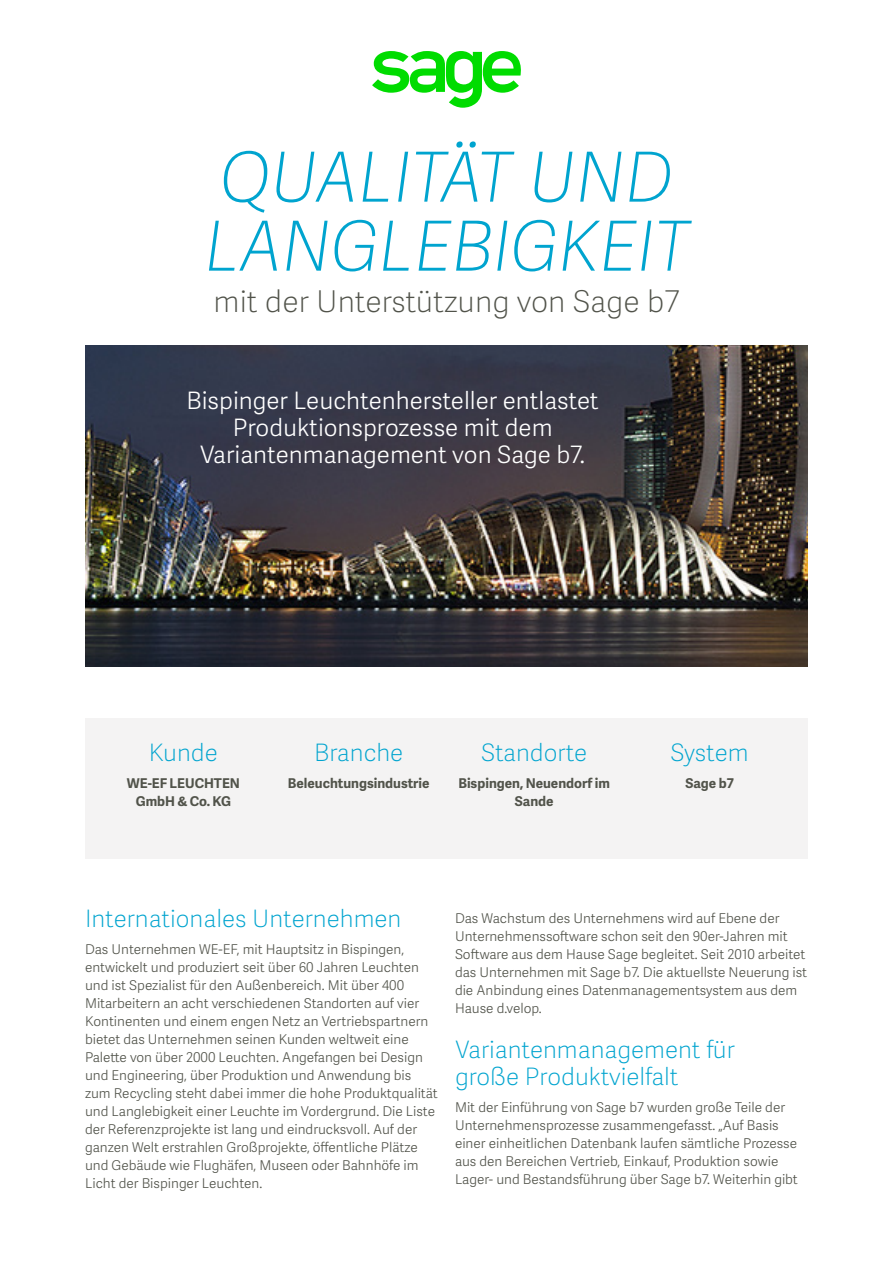
<style>
.page{position:relative;width:893px;height:1263px;background:#fff}
.page>*{position:absolute;margin:0;border:0;box-sizing:border-box;transform-origin:0 0}
.Big_headline{font:italic 69px/69px "Adelle Sans SAGE Th";color:#00a4cf}
.Mid_headline{font:30px "Adelle Sans SAGE Th";color:#51534a}
.Sub-header{font:24px/27px "Adelle Sans SAGE Th";color:#00a4cf}
.Small_headline{font:24px/27px "Adelle Sans SAGE Lt";color:#fff;text-align:center}
.Body_copy{font:13.5px/18px "Adelle Sans SAGE Lt";color:#51534a}
.Body_copy-2{font:700 13.5px/18px "Adelle Sans SAGE";color:#51534a;text-align:center}
</style>
<div class="page">
<img style="left:85px;top:345px;width:723px;height:321px">
<div style="left:85px;top:718px;width:723px;height:140px;background:#f4f3f3"></div>
<svg style="left:372px;top:51px;width:149px;height:57px"></svg>
<p class="Big_headline" style="left:204px;top:140px;width:486px">QUALITÄT UND<br>LANGLEBIGKEIT</p>
<p class="Mid_headline" style="left:214px;top:280px;width:467px">mit der Unterstützung von Sage b7</p>
<p class="Small_headline" style="left:187px;top:387px;width:414px">Bispinger Leuchtenhersteller entlastet<br>Produktionsprozesse mit dem<br>Variantenmanagement von Sage b7.</p>
<p class="Sub-header" style="left:149px;top:738px;width:70px">Kunde</p>
<p class="Body_copy-2" style="left:127px;top:773px;width:115px">WE-EF LEUCHTEN<br>GmbH &amp; Co. KG</p>
<p class="Sub-header" style="left:314px;top:738px;width:91px">Branche</p>
<p class="Body_copy-2" style="left:288px;top:773px;width:143px">Beleuchtungsindustrie</p>
<p class="Sub-header" style="left:481px;top:738px;width:108px">Standorte</p>
<p class="Body_copy-2" style="left:458px;top:773px;width:153px">Bispingen, Neuendorf im<br>Sande</p>
<p class="Sub-header" style="left:671px;top:738px;width:79px">System</p>
<p class="Body_copy-2" style="left:685px;top:773px;width:50px">Sage b7</p>
<p class="Sub-header" style="left:85px;top:904px;width:318px">Internationales Unternehmen</p>
<p class="Body_copy" style="left:85px;top:940px;width:354px">Das Unternehmen WE-EF, mit Hauptsitz in Bispingen, entwickelt und produziert seit über 60 Jahren Leuchten und ist Spezialist für den Außenbereich. Mit über 400<br>Mitarbeitern an acht verschiedenen Standorten auf vier Kontinenten und einem engen Netz an Vertriebspartnern bietet das Unternehmen seinen Kunden weltweit eine Palette von über 2000 Leuchten. Angefangen bei Design und Engineering, über Produktion und Anwendung bis zum Recycling steht dabei immer die hohe Produktqualität und Langlebigkeit einer Leuchte im Vordergrund. Die Liste der Referenzprojekte ist lang und eindrucksvoll. Auf der ganzen Welt erstrahlen Großprojekte, öffentliche Plätze und Gebäude wie Flughäfen, Museen oder Bahnhöfe im Licht der Bispinger Leuchten.</p>
<p class="Body_copy" style="left:455px;top:908px;width:354px">Das Wachstum des Unternehmens wird auf Ebene der Unternehmenssoftware schon seit den 90er-Jahren mit Software aus dem Hause Sage begleitet. Seit 2010 arbeitet das Unternehmen mit Sage b7. Die aktuellste Neuerung ist die Anbindung eines Datenmanagementsystem aus dem Hause d.velop.</p>
<p class="Sub-header" style="left:455px;top:1035px;width:282px">Variantenmanagement für große Produktvielfalt</p>
<p class="Body_copy" style="left:455px;top:1097px;width:344px">Mit der Einführung von Sage b7 wurden große Teile der Unternehmensprozesse zusammengefasst. „Auf Basis einer einheitlichen Datenbank laufen sämtliche Prozesse aus den Bereichen Vertrieb, Einkauf, Produktion sowie Lager- und Bestandsführung über Sage b7. Weiterhin gibt</p>
</div>
